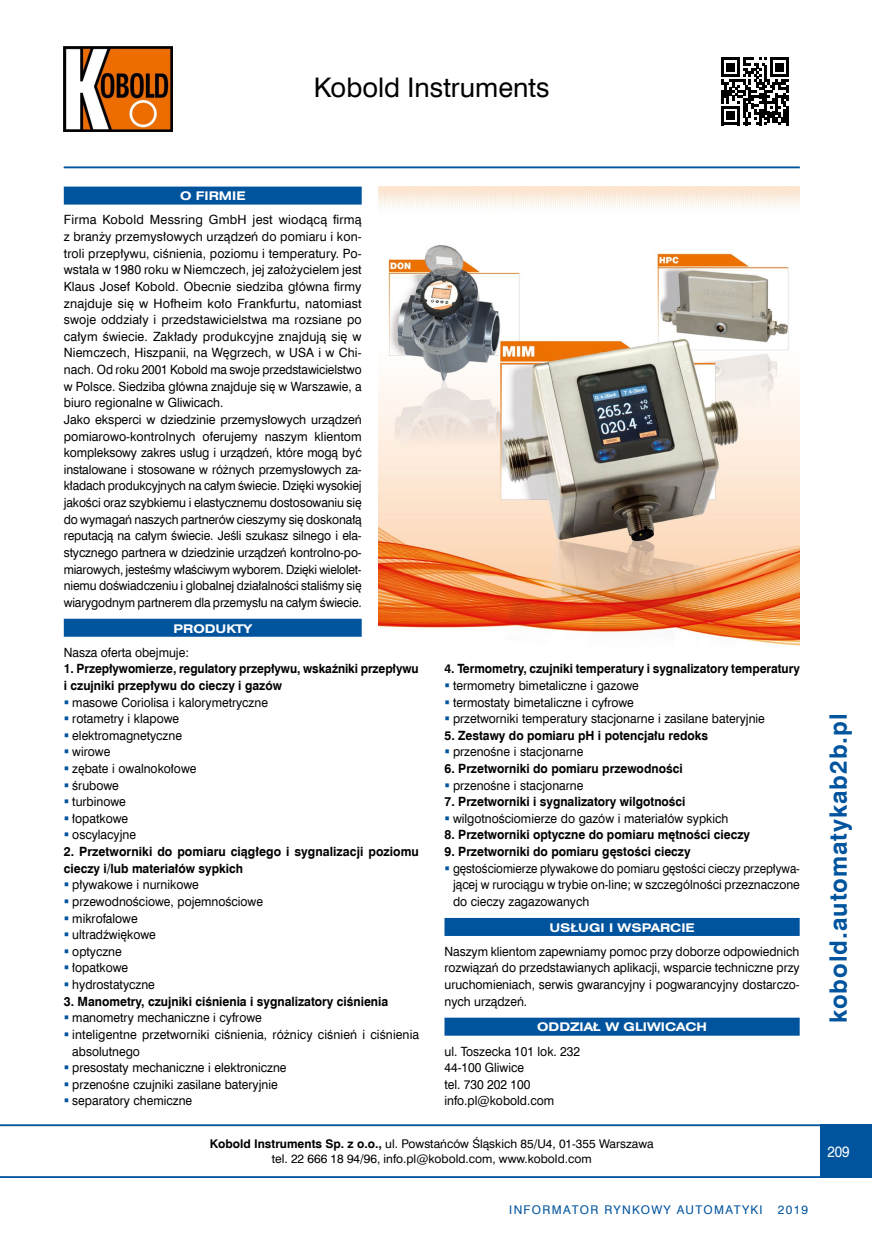
<style>
.page{position:relative;width:872px;height:1234px;background:#fff}
.page>*{position:absolute;margin:0;border:0;box-sizing:border-box;transform-origin:0 0}
.prezFirma{font:27px "Swis 721 EU";color:#000}
.PrezWwwPrawa{font:700 24px "Swis 721 EU";letter-spacing:.04em;color:#00549e}
.t1{font:15px "Swis 721 EU";color:#fff;scale:.9 1}
.prezPodstawowy{font:12.75px/16.6px "Swis 721 EU";color:#000;text-align:justify}
.prezPodstawowy-2{font:12.75px/16.6px "Swis 721 EU";color:#000;text-align:justify;scale:.95 1}
.prezPodstawowy-3{font:700 12.75px "Swis 721 EU";color:#000;scale:.95 1}
.prezPodstawowy-4{font:700 12.75px/16.6px "Swis 721 EU";color:#000;scale:.94 1}
.prezPodstawowy-5{font:12.75px/16.6px "Swis 721 EU";color:#000;text-align:justify;scale:.91 1}
.prezPodstawowy-6{font:700 12.75px/16.6px "Swis 721 EU";color:#000;scale:.96 1}
.prezPodstawowy-7{font:12.75px/16.6px "Swis 721 EU";color:#000;scale:.96 1}
.prezStopka{font:12px "Swis 721 EU";color:#000}
.prezŚródtytuł{font:700 12px "Swis 721 Ex EU";color:#fff}
.t2{font:12px "Swis 721 EU";letter-spacing:.11em;color:#00549e}
.s1{font-weight:700}
</style>
<div class="page">
<div style="left:821px;top:1124px;width:51px;height:53px;background:#00549e"></div>
<hr style="left:64px;top:167px;width:735px;height:1px;background:#00549e">
<hr style="left:0;top:1124px;width:821px;height:1px;background:#00549e">
<hr style="left:0;top:1176px;width:821px;height:1px;background:#00549e">
<div style="left:64px;top:186px;width:298px;height:18px;background:#00549e"></div>
<div style="left:64px;top:618px;width:298px;height:18px;background:#00549e"></div>
<div style="left:444px;top:917px;width:355px;height:18px;background:#00549e"></div>
<div style="left:444px;top:1017px;width:355px;height:18px;background:#00549e"></div>
<svg style="left:721px;top:58px;width:68px;height:67px"></svg>
<img style="left:64px;top:47px;width:108px;height:85px">
<img style="left:379px;top:186px;width:420px;height:460px">
<p class="prezFirma" style="left:314px;top:71px;width:237px">Kobold Instruments</p>
<p class="prezŚródtytuł" style="left:180px;top:189px;width:67px">O FIRMIE</p>
<p class="prezPodstawowy" style="left:64px;top:212px;width:299px">Firma Kobold Messring GmbH jest wiodącą firmą z branży przemysłowych urządzeń do pomiaru i kon&shy;troli przepływu, ciśnienia, poziomu i temperatury. Po&shy;wstała w 1980 roku w Niemczech, jej założycielem jest Klaus Josef Kobold. Obecnie siedziba główna firmy znajduje się w Hofheim koło Frankfurtu, natomiast swoje oddziały i przedstawicielstwa ma rozsiane po całym świecie. Zakłady produkcyjne znajdują się w Niemczech, Hiszpanii, na Węgrzech, w USA i w Chi&shy;nach. Od roku 2001 Kobold ma swoje przedstawicielstwo w Polsce. Siedziba główna znajduje się w Warszawie, a biuro regionalne w Gliwicach.</p>
<p class="prezPodstawowy" style="left:64px;top:411px;width:299px">Jako eksperci w dziedzinie przemysłowych urządzeń pomiarowo-kontrolnych oferujemy naszym klientom kompleksowy zakres usług i urządzeń, które mogą być instalowane i stosowane w różnych przemysłowych za&shy;kładach produkcyjnych na całym świecie. Dzięki wysokiej jakości oraz szybkiemu i elastycznemu dostosowaniu się do wymagań naszych partnerów cieszymy się doskonałą reputacją na całym świecie. Jeśli szukasz silnego i ela&shy;stycznego partnera w dziedzinie urządzeń kontrolno-po&shy;miarowych, jesteśmy właściwym wyborem. Dzięki wielolet&shy;niemu doświadczeniu i globalnej działalności staliśmy się wiarygodnym partnerem dla przemysłu na całym świecie.</p>
<p class="prezŚródtytuł" style="left:173px;top:621px;width:80px">PRODUKTY</p>
<p class="prezPodstawowy-2" style="left:64px;top:644px;width:133px">Nasza oferta obejmuje:</p>
<p class="prezPodstawowy-4" style="left:64px;top:661px;width:379px">1. Przepływomierze, regulatory przepływu, wskaźniki przepływu i czujniki przepływu do cieczy i gazów</p>
<p class="prezPodstawowy-2" style="left:72px;top:694px;width:207px">masowe Coriolisa i kalorymetryczne</p>
<p class="prezPodstawowy-2" style="left:72px;top:710px;width:114px">rotametry i klapowe</p>
<p class="prezPodstawowy-2" style="left:72px;top:727px;width:117px">elektromagnetyczne</p>
<p class="prezPodstawowy-2" style="left:72px;top:743px;width:42px">wirowe</p>
<p class="prezPodstawowy-2" style="left:72px;top:760px;width:132px">zębate i owalnokołowe</p>
<p class="prezPodstawowy-2" style="left:72px;top:777px;width:51px">śrubowe</p>
<p class="prezPodstawowy-2" style="left:72px;top:793px;width:58px">turbinowe</p>
<p class="prezPodstawowy-2" style="left:72px;top:810px;width:60px">łopatkowe</p>
<p class="prezPodstawowy-2" style="left:72px;top:826px;width:69px">oscylacyjne</p>
<p class="prezPodstawowy-6" style="left:64px;top:843px;width:371px">2. Przetworniki do pomiaru ciągłego i sygnalizacji poziomu cieczy i/lub materiałów sypkich</p>
<p class="prezPodstawowy-2" style="left:72px;top:876px;width:135px">pływakowe i nurnikowe</p>
<p class="prezPodstawowy-2" style="left:72px;top:893px;width:202px">przewodnościowe, pojemnościowe</p>
<p class="prezPodstawowy-2" style="left:72px;top:909px;width:70px">mikrofalowe</p>
<p class="prezPodstawowy-2" style="left:72px;top:926px;width:89px">ultradźwiękowe</p>
<p class="prezPodstawowy-2" style="left:72px;top:943px;width:54px">optyczne</p>
<p class="prezPodstawowy-2" style="left:72px;top:959px;width:60px">łopatkowe</p>
<p class="prezPodstawowy-2" style="left:72px;top:976px;width:88px">hydrostatyczne</p>
<p class="prezPodstawowy-3" style="left:64px;top:992px;width:343px">3. Manometry, czujniki ciśnienia i sygnalizatory ciśnienia</p>
<p class="prezPodstawowy-2" style="left:72px;top:1009px;width:201px">manometry mechaniczne i cyfrowe</p>
<p class="prezPodstawowy-7" style="left:72px;top:1026px;width:363px">inteligentne przetworniki ciśnienia, różnicy ciśnień i ciśnienia absolutnego</p>
<p class="prezPodstawowy-2" style="left:72px;top:1059px;width:227px">presostaty mechaniczne i elektroniczne</p>
<p class="prezPodstawowy-2" style="left:72px;top:1076px;width:218px">przenośne czujniki zasilane bateryjnie</p>
<p class="prezPodstawowy-2" style="left:72px;top:1092px;width:128px">separatory chemiczne</p>
<p class="prezPodstawowy-4" style="left:444px;top:661px;width:379px">4. Termometry, czujniki temperatury i sygnalizatory temperatury</p>
<p class="prezPodstawowy-2" style="left:453px;top:677px;width:197px">termometry bimetaliczne i gazowe</p>
<p class="prezPodstawowy-2" style="left:453px;top:694px;width:192px">termostaty bimetaliczne i cyfrowe</p>
<p class="prezPodstawowy-2" style="left:453px;top:710px;width:330px">przetworniki temperatury stacjonarne i zasilane bateryjnie</p>
<p class="prezPodstawowy-3" style="left:444px;top:727px;width:279px">5. Zestawy do pomiaru pH i potencjału redoks</p>
<p class="prezPodstawowy-2" style="left:453px;top:743px;width:139px">przenośne i stacjonarne</p>
<p class="prezPodstawowy-3" style="left:444px;top:760px;width:252px">6. Przetworniki do pomiaru przewodności</p>
<p class="prezPodstawowy-2" style="left:453px;top:777px;width:139px">przenośne i stacjonarne</p>
<p class="prezPodstawowy-3" style="left:444px;top:793px;width:255px">7. Przetworniki i sygnalizatory wilgotności</p>
<p class="prezPodstawowy-2" style="left:453px;top:810px;width:291px">wilgotnościomierze do gazów i materiałów sypkich</p>
<p class="prezPodstawowy-3" style="left:444px;top:826px;width:323px">8. Przetworniki optyczne do pomiaru mętności cieczy</p>
<p class="prezPodstawowy-3" style="left:444px;top:843px;width:260px">9. Przetworniki do pomiaru gęstości cieczy</p>
<p class="prezPodstawowy-5" style="left:453px;top:860px;width:383px">gęstościomierze pływakowe do pomiaru gęstości cieczy przepływa&shy;jącej w rurociągu w trybie on-line; w szczególności przeznaczone do cieczy zagazowanych</p>
<p class="prezŚródtytuł" style="left:549px;top:920px;width:147px">USŁUGI I WSPARCIE</p>
<p class="prezPodstawowy-2" style="left:444px;top:943px;width:375px">Naszym klientom zapewniamy pomoc przy doborze odpowiednich rozwiązań do przedstawianych aplikacji, wsparcie techniczne przy uruchomieniach, serwis gwarancyjny i pogwarancyjny dostarczo&shy;nych urządzeń.</p>
<p class="prezŚródtytuł" style="left:537px;top:1019px;width:171px">ODDZIAŁ W GLIWICACH</p>
<p class="prezPodstawowy-2" style="left:444px;top:1042px;width:144px">ul. Toszecka 101 lok. 232</p>
<p class="prezPodstawowy-2" style="left:444px;top:1059px;width:85px">44-100 Gliwice</p>
<p class="prezPodstawowy-2" style="left:444px;top:1076px;width:92px">tel. 730 202 100</p>
<p class="prezPodstawowy-2" style="left:444px;top:1092px;width:117px">info.pl@kobold.com</p>
<p class="prezStopka" style="left:210px;top:1136px;width:445px"><span class="s1">Kobold Instruments Sp. z o.o.,</span> ul. Powstańców Śląskich 85/U4, 01-355 Warszawa</p>
<p class="prezStopka" style="left:272px;top:1150px;width:321px">tel. 22 666 18 94/96, info.pl@kobold.com, www.kobold.com</p>
<p class="t2" style="left:509px;top:1201px;width:255px">INFORMATOR RYNKOWY AUTOMATYKI</p>
<p class="t2" style="left:778px;top:1201px;width:32px">2019</p>
<p class="PrezWwwPrawa" style="left:823px;top:1023px;width:311px;rotate:-90deg">kobold.automatykab2b.pl</p>
<p class="t1" style="left:827px;top:1141px;width:26px">209</p>
</div>
